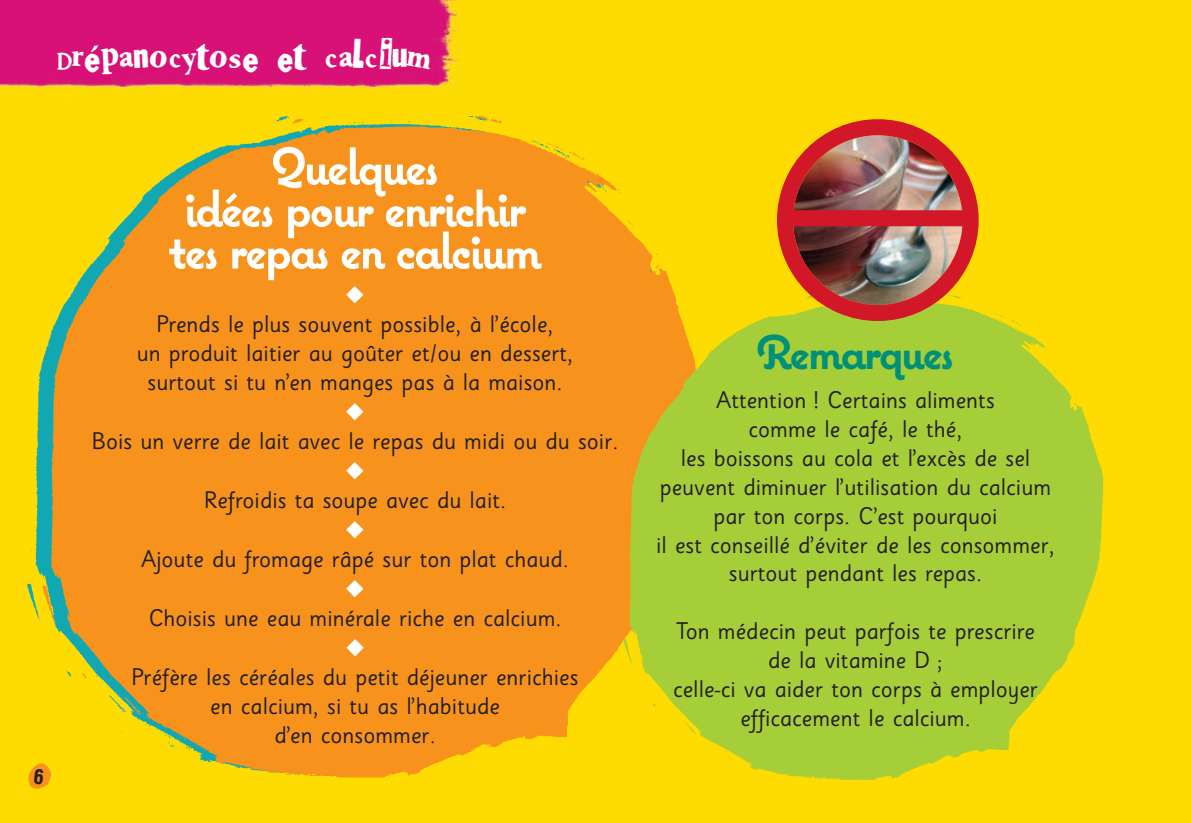
<style>
.page{position:relative;width:1191px;height:823px;background:#fff}
.page>*{position:absolute;margin:0;border:0;box-sizing:border-box;transform-origin:0 0}
.t1{font:700 52px/42px "Coquette";letter-spacing:-.05em;color:#fff;text-align:center}
.t2{font:48px "Shoplifter";letter-spacing:-.045em;color:#fff}
.t3{font:700 48px "Coquette";letter-spacing:-.05em;color:#009079}
.t4{font:24px/28.8px "Sassoon Sans";color:#231f20;text-align:center}
.t5{font:24px "Shoplifter";color:#231f20}
</style>
<div class="page">
<div style="left:0;top:0;width:1191px;height:822px;background:#ffdc01"></div>
<img style="left:0;top:0;width:460px;height:89px">
<img style="left:27px;top:116px;width:648px;height:673px">
<img style="left:618px;top:295px;width:486px;height:492px">
<img style="left:777px;top:119px;width:201px;height:202px">
<div style="left:785px;top:210px;width:188px;height:16px;background:#d21728"></div>
<svg style="left:91px;top:45px;width:7px;height:7px"></svg>
<svg style="left:28px;top:763px;width:23px;height:25px"></svg>
<svg style="left:346px;top:286px;width:18px;height:17px"></svg>
<svg style="left:346px;top:403px;width:18px;height:17px"></svg>
<svg style="left:346px;top:462px;width:18px;height:17px"></svg>
<svg style="left:346px;top:520px;width:18px;height:18px"></svg>
<svg style="left:346px;top:579px;width:18px;height:18px"></svg>
<svg style="left:346px;top:638px;width:18px;height:18px"></svg>
<h2 class="t2" style="left:57px;top:31px;width:376px">Drepanocytose et calcium</h2>
<p class="t5" style="left:34px;top:761px;width:13px">6</p>
<h1 class="t1" style="left:168px;top:151px;width:375px">Quelques<br>idées pour enrichir tes repas en calcium</h1>
<p class="t4" style="left:137px;top:312px;width:438px">Prends le plus souvent possible, à l’école,<br>un produit laitier au goûter et/ou en dessert, surtout si tu n’en manges pas à la maison.</p>
<p class="t4" style="left:92px;top:429px;width:528px">Bois un verre de lait avec le repas du midi ou du soir.</p>
<p class="t4" style="left:204px;top:488px;width:304px">Refroidis ta soupe avec du lait.</p>
<p class="t4" style="left:141px;top:547px;width:429px">Ajoute du fromage râpé sur ton plat chaud.</p>
<p class="t4" style="left:149px;top:606px;width:414px">Choisis une eau minérale riche en calcium.</p>
<p class="t4" style="left:132px;top:665px;width:448px">Préfère les céréales du petit déjeuner enrichies en calcium, si tu as l’habitude<br>d’en consommer.</p>
<h2 class="t3" style="left:757px;top:335px;width:198px">Remarques</h2>
<p class="t4" style="left:656px;top:389px;width:400px">Attention ! Certains aliments<br>comme le café, le thé,<br>les boissons au cola et l’excès de sel peuvent diminuer l’utilisation du calcium par ton corps. C’est pourquoi<br>il est conseillé d’éviter de les consommer, surtout pendant les repas.</p>
<p class="t4" style="left:673px;top:619px;width:366px">Ton médecin peut parfois te prescrire de la vitamine D ;<br>celle-ci va aider ton corps à employer efficacement le calcium.</p>
</div>
